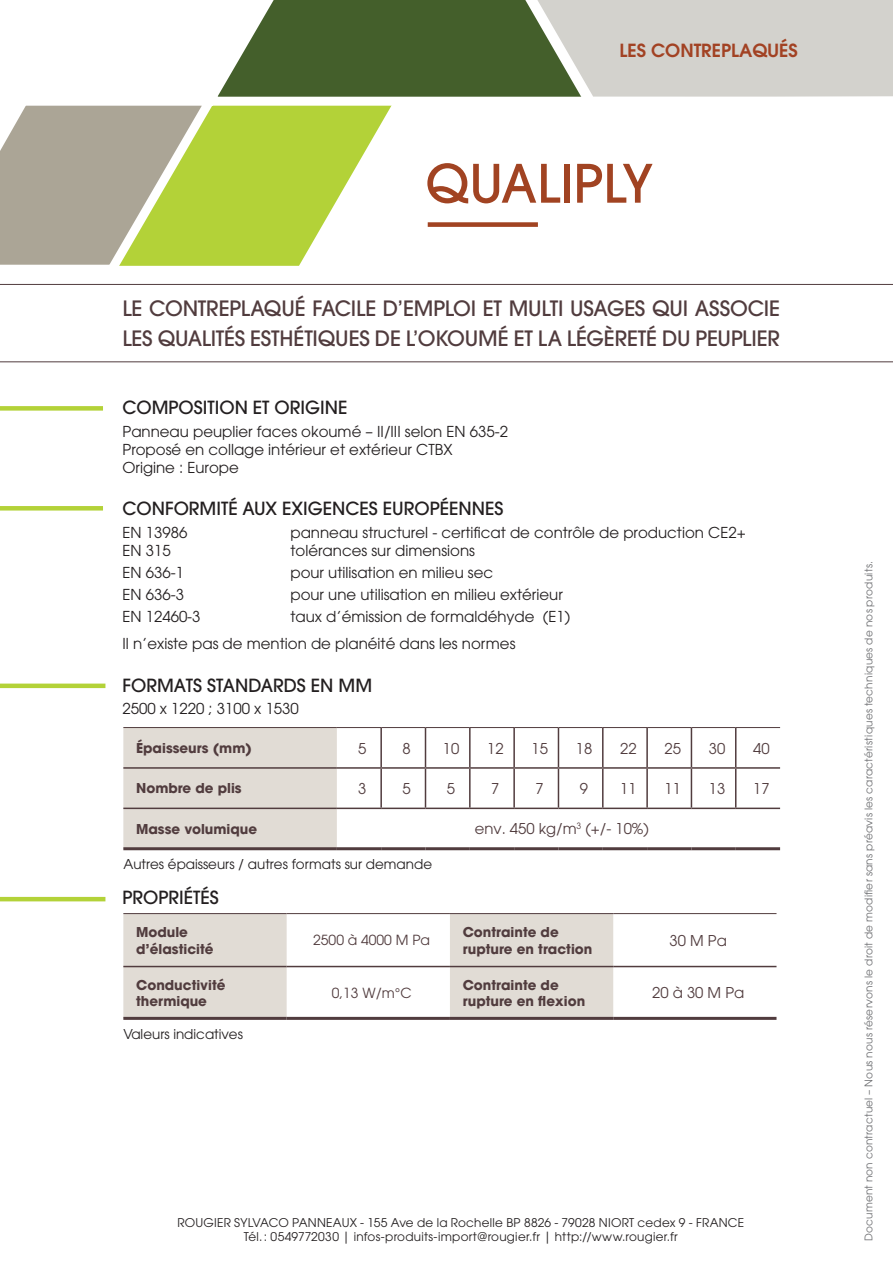
<style>
.page{position:relative;width:893px;height:1263px;background:#fff}
.page>*{position:absolute;margin:0;border:0;box-sizing:border-box;transform-origin:0 0}
.t1{font:500 52.5px "Avant Garde LT";color:#a14322}
.t2{font:500 21px/30px "Avant Garde LT";letter-spacing:-.01em;color:#513c3e}
.t3{font:500 18px "Avant Garde LT";color:#231f20}
.t4{font:600 18px "Avant Garde LT";color:#a24223}
.t5{font:15px/18px "Avant Garde LT";color:#231f20}
.t6{font:14.85px "Avant Garde LT";color:#513c3e}
.t7{font:13.95px "Avant Garde LT";color:#513c3e}
.t8{font:700 13.5px/16.2px "Avant Garde LT";color:#513c3e}
.t9{font:13.5px "Avant Garde LT";color:#231f20}
.t10{font:12px/14.4px "Avant Garde LT";letter-spacing:.02em;color:#231f20;text-align:center}
.t11{font:10.5px "Avant Garde LT";letter-spacing:.025em;color:#6c6d70}
</style>
<div class="page">
<svg style="left:0;top:0;width:893px;height:266px"></svg>
<div style="left:0;top:406px;width:103px;height:5px;background:#b3d238"></div>
<hr style="left:0;top:506px;width:103px;height:4px;background:#b3d238">
<hr style="left:0;top:284px;width:893px;height:1px;background:#513c3e">
<hr style="left:0;top:361px;width:893px;height:1px;background:#513c3e">
<div style="left:428px;top:222px;width:110px;height:5px;background:#a14322"></div>
<div style="left:123px;top:728px;width:214px;height:119px;background:#e1dcd5"></div>
<hr style="left:380px;top:728px;width:2px;height:39px;background:#513c3e">
<hr style="left:425px;top:728px;width:1px;height:39px;background:#513c3e">
<hr style="left:380px;top:769px;width:2px;height:38px;background:#513c3e">
<hr style="left:425px;top:769px;width:1px;height:38px;background:#513c3e">
<hr style="left:123px;top:847px;width:214px;height:3px;background:#513c3e">
<hr style="left:337px;top:847px;width:44px;height:3px;background:#513c3e">
<hr style="left:381px;top:847px;width:44px;height:3px;background:#513c3e">
<hr style="left:425px;top:847px;width:45px;height:3px;background:#513c3e">
<hr style="left:470px;top:847px;width:44px;height:3px;background:#513c3e">
<hr style="left:514px;top:847px;width:44px;height:3px;background:#513c3e">
<hr style="left:558px;top:847px;width:45px;height:3px;background:#513c3e">
<hr style="left:603px;top:847px;width:44px;height:3px;background:#513c3e">
<hr style="left:647px;top:847px;width:44px;height:3px;background:#513c3e">
<hr style="left:691px;top:847px;width:45px;height:3px;background:#513c3e">
<hr style="left:736px;top:847px;width:44px;height:3px;background:#513c3e">
<hr style="left:337px;top:807px;width:44px;height:2px;background:#513c3e">
<hr style="left:381px;top:807px;width:44px;height:2px;background:#513c3e">
<hr style="left:425px;top:807px;width:45px;height:2px;background:#513c3e">
<hr style="left:337px;top:767px;width:44px;height:2px;background:#513c3e">
<hr style="left:381px;top:767px;width:44px;height:2px;background:#513c3e">
<hr style="left:425px;top:767px;width:45px;height:2px;background:#513c3e">
<hr style="left:123px;top:727px;width:214px;height:1px;background:#513c3e">
<hr style="left:337px;top:727px;width:44px;height:1px;background:#513c3e">
<hr style="left:381px;top:727px;width:44px;height:1px;background:#513c3e">
<hr style="left:425px;top:727px;width:45px;height:1px;background:#513c3e">
<hr style="left:469px;top:769px;width:2px;height:38px;background:#513c3e">
<hr style="left:513px;top:769px;width:2px;height:38px;background:#513c3e">
<hr style="left:558px;top:769px;width:1px;height:38px;background:#513c3e">
<hr style="left:602px;top:769px;width:2px;height:38px;background:#513c3e">
<hr style="left:646px;top:769px;width:2px;height:38px;background:#513c3e">
<hr style="left:691px;top:769px;width:1px;height:38px;background:#513c3e">
<hr style="left:735px;top:769px;width:1px;height:38px;background:#513c3e">
<hr style="left:470px;top:807px;width:44px;height:2px;background:#513c3e">
<hr style="left:514px;top:807px;width:44px;height:2px;background:#513c3e">
<hr style="left:558px;top:807px;width:45px;height:2px;background:#513c3e">
<hr style="left:603px;top:807px;width:44px;height:2px;background:#513c3e">
<hr style="left:647px;top:807px;width:44px;height:2px;background:#513c3e">
<hr style="left:691px;top:807px;width:45px;height:2px;background:#513c3e">
<hr style="left:736px;top:807px;width:44px;height:2px;background:#513c3e">
<hr style="left:469px;top:728px;width:2px;height:39px;background:#513c3e">
<hr style="left:470px;top:727px;width:44px;height:1px;background:#513c3e">
<hr style="left:514px;top:727px;width:44px;height:1px;background:#513c3e">
<hr style="left:558px;top:727px;width:45px;height:1px;background:#513c3e">
<hr style="left:603px;top:727px;width:44px;height:1px;background:#513c3e">
<hr style="left:647px;top:727px;width:44px;height:1px;background:#513c3e">
<hr style="left:691px;top:727px;width:45px;height:1px;background:#513c3e">
<hr style="left:736px;top:727px;width:44px;height:1px;background:#513c3e">
<hr style="left:513px;top:728px;width:2px;height:39px;background:#513c3e">
<hr style="left:558px;top:728px;width:1px;height:39px;background:#513c3e">
<hr style="left:602px;top:728px;width:2px;height:39px;background:#513c3e">
<hr style="left:646px;top:728px;width:2px;height:39px;background:#513c3e">
<hr style="left:691px;top:728px;width:1px;height:39px;background:#513c3e">
<hr style="left:735px;top:728px;width:1px;height:39px;background:#513c3e">
<hr style="left:470px;top:767px;width:44px;height:2px;background:#513c3e">
<hr style="left:514px;top:767px;width:44px;height:2px;background:#513c3e">
<hr style="left:558px;top:767px;width:45px;height:2px;background:#513c3e">
<hr style="left:603px;top:767px;width:44px;height:2px;background:#513c3e">
<hr style="left:647px;top:767px;width:44px;height:2px;background:#513c3e">
<hr style="left:691px;top:767px;width:45px;height:2px;background:#513c3e">
<hr style="left:736px;top:767px;width:44px;height:2px;background:#513c3e">
<hr style="left:123px;top:767px;width:214px;height:2px;background:#513c3e">
<hr style="left:123px;top:807px;width:214px;height:2px;background:#513c3e">
<hr style="left:0;top:684px;width:105px;height:4px;background:#b3d238">
<hr style="left:0;top:897px;width:105px;height:4px;background:#b3d238">
<svg style="left:123px;top:914px;width:490px;height:103px;fill:#e1dcd5"></svg>
<hr style="left:287px;top:966px;width:163px;height:1px;background:#513c3e">
<hr style="left:123px;top:913px;width:164px;height:1px;background:#513c3e">
<hr style="left:287px;top:913px;width:163px;height:1px;background:#513c3e">
<hr style="left:613px;top:913px;width:163px;height:1px;background:#513c3e">
<hr style="left:613px;top:966px;width:163px;height:1px;background:#513c3e">
<hr style="left:123px;top:966px;width:164px;height:1px;background:#513c3e">
<hr style="left:450px;top:913px;width:163px;height:1px;background:#513c3e">
<hr style="left:450px;top:966px;width:163px;height:1px;background:#513c3e">
<hr style="left:123px;top:1017px;width:164px;height:3px;background:#513c3e">
<hr style="left:287px;top:1017px;width:163px;height:3px;background:#513c3e">
<hr style="left:450px;top:1017px;width:163px;height:3px;background:#513c3e">
<hr style="left:613px;top:1017px;width:163px;height:3px;background:#513c3e">
<p class="t4" style="left:620px;top:39px;width:180px">LES CONTREPLAQUÉS</p>
<h1 class="t1" style="left:425px;top:151px;width:229px">QUALIPLY</h1>
<h2 class="t2" style="left:122px;top:293px;width:659px">LE CONTREPLAQUÉ FACILE D’EMPLOI ET MULTI USAGES QUI ASSOCIE<br>LES QUALITÉS ESTHÉTIQUES DE L’OKOUMÉ ET LA LÉGÈRETÉ DU PEUPLIER</h2>
<p class="t3" style="left:122px;top:397px;width:226px">COMPOSITION ET ORIGINE</p>
<p class="t5" style="left:122px;top:422px;width:387px">Panneau peuplier faces okoumé – II/III selon EN 635-2<br>Proposé en collage intérieur et extérieur CTBX<br>Origine : Europe</p>
<p class="t3" style="left:122px;top:498px;width:382px">CONFORMITÉ AUX EXIGENCES EUROPÉENNES</p>
<p class="t5" style="left:122px;top:523px;width:66px">EN 13986</p>
<p class="t5" style="left:290px;top:523px;width:457px">panneau structurel - certificat de contrôle de production CE2+</p>
<p class="t5" style="left:122px;top:541px;width:50px">EN 315</p>
<p class="t5" style="left:290px;top:541px;width:186px">tolérances sur dimensions</p>
<p class="t5" style="left:122px;top:563px;width:63px">EN 636-1</p>
<p class="t5" style="left:290px;top:563px;width:204px">pour utilisation en milieu sec</p>
<p class="t5" style="left:122px;top:586px;width:63px">EN 636-3</p>
<p class="t5" style="left:290px;top:586px;width:274px">pour une utilisation en milieu extérieur</p>
<p class="t5" style="left:122px;top:608px;width:80px">EN 12460-3</p>
<p class="t5" style="left:122px;top:604px;width:449px;line-height:26.5px;text-indent:168px">taux d’émission de formaldéhyde (E1)<br>Il n’existe pas de mention de planéité dans les normes</p>
<p class="t3" style="left:122px;top:674px;width:251px">FORMATS STANDARDS EN MM</p>
<p class="t5" style="left:122px;top:699px;width:178px">2500 x 1220 ; 3100 x 1530</p>
<p class="t8" style="left:136px;top:740px;width:117px">Épaisseurs (mm)</p>
<p class="t6" style="left:358px;top:739px;width:10px">5</p>
<p class="t6" style="left:403px;top:739px;width:10px">8</p>
<p class="t6" style="left:443px;top:739px;width:18px">10</p>
<p class="t6" style="left:487px;top:739px;width:18px">12</p>
<p class="t6" style="left:531px;top:739px;width:18px">15</p>
<p class="t6" style="left:576px;top:739px;width:18px">18</p>
<p class="t6" style="left:620px;top:739px;width:18px">22</p>
<p class="t6" style="left:664px;top:739px;width:18px">25</p>
<p class="t6" style="left:709px;top:739px;width:18px">30</p>
<p class="t6" style="left:753px;top:739px;width:18px">40</p>
<p class="t8" style="left:136px;top:780px;width:107px">Nombre de plis</p>
<p class="t6" style="left:358px;top:780px;width:10px">3</p>
<p class="t6" style="left:403px;top:780px;width:10px">5</p>
<p class="t6" style="left:447px;top:780px;width:10px">5</p>
<p class="t6" style="left:491px;top:780px;width:10px">7</p>
<p class="t6" style="left:536px;top:780px;width:10px">7</p>
<p class="t6" style="left:580px;top:780px;width:10px">9</p>
<p class="t6" style="left:620px;top:780px;width:18px">11</p>
<p class="t6" style="left:664px;top:780px;width:18px">11</p>
<p class="t6" style="left:709px;top:780px;width:18px">13</p>
<p class="t6" style="left:753px;top:780px;width:18px">17</p>
<p class="t8" style="left:136px;top:821px;width:122px">Masse volumique</p>
<p class="t6" style="left:475px;top:820px;width:176px">env. 450 kg/m<sup>3</sup> (+/- 10%)</p>
<p class="t9" style="left:123px;top:856px;width:310px">Autres épaisseurs / autres formats sur demande</p>
<p class="t3" style="left:122px;top:886px;width:98px">PROPRIÉTÉS</p>
<p class="t8" style="left:136px;top:924px;width:79px">Module d’élasticité</p>
<p class="t7" style="left:313px;top:932px;width:118px">2500 à 4000 M Pa</p>
<p class="t8" style="left:463px;top:924px;width:131px">Contrainte de rupture en traction</p>
<p class="t6" style="left:670px;top:932px;width:59px">30 M Pa</p>
<p class="t8" style="left:136px;top:976px;width:91px">Conductivité thermique</p>
<p class="t7" style="left:332px;top:984px;width:82px">0,13 W/m°C</p>
<p class="t8" style="left:463px;top:976px;width:124px">Contrainte de rupture en flexion</p>
<p class="t6" style="left:652px;top:984px;width:94px">20 à 30 M Pa</p>
<p class="t9" style="left:123px;top:1026px;width:121px">Valeurs indicatives</p>
<p class="t10" style="left:177px;top:1215px;width:568px">ROUGIER SYLVACO PANNEAUX - 155 Ave de la Rochelle BP 8826 - 79028 NIORT cedex 9 - FRANCE<br>Tél.: 0549772030 | infos-produits-import@rougier.fr | http://www.rougier.fr</p>
<p class="t11" style="left:862px;top:1241px;width:682px;rotate:-90deg">Document non contractuel – Nous nous réservons le droit de modifier sans préavis les caractéristiques techniques de nos produits.</p>
</div>
